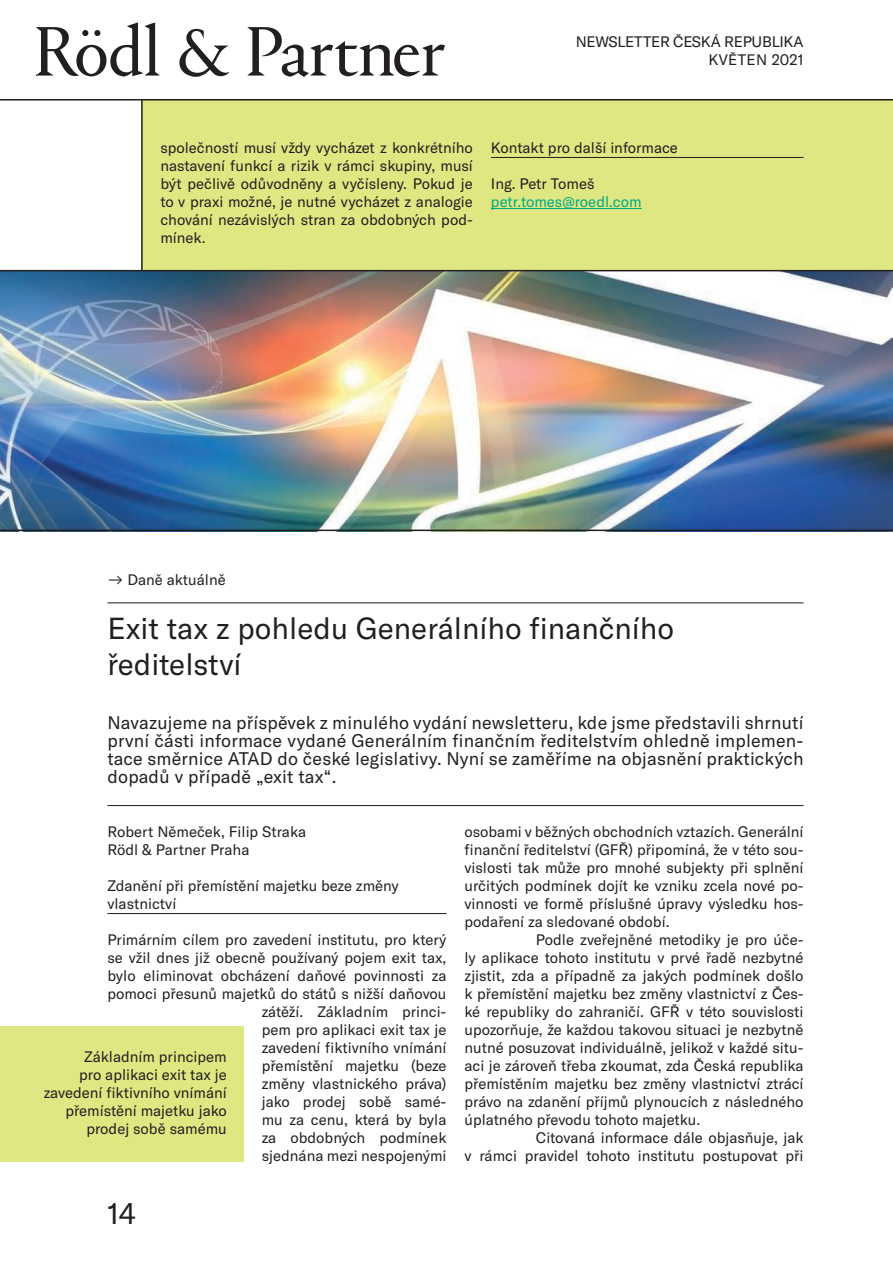
<style>
.page{position:relative;width:893px;height:1263px;background:#fff}
.page>*{position:absolute;margin:0;border:0;box-sizing:border-box;transform-origin:0 0}
.t1{font:30px/36px "GT America";color:#231f20}
.t2{font:18px/18px "GT America";letter-spacing:.01em;color:#231f20;text-align:justify}
.t3{font:15px/18px "GT America";color:#231f20;text-align:right}
.t4{font:15px "GT America";color:#00a985}
</style>
<div class="page">
<img style="left:0;top:271px;width:893px;height:259px">
<div style="left:142px;top:100px;width:751px;height:170px;background:#dfe782"></div>
<hr style="left:141px;top:99px;width:2px;height:171px;background:#231f20">
<hr style="left:0;top:270px;width:893px;height:1px;background:#231f20">
<hr style="left:0;top:530px;width:893px;height:1px;background:#231f20">
<hr style="left:491px;top:157px;width:313px;height:1px;background:#231f20">
<hr style="left:491px;top:208px;width:151px;height:1px;background:#00a985">
<hr style="left:0;top:99px;width:893px;height:1px;background:#231f20">
<hr style="left:107px;top:913px;width:339px;height:1px;background:#231f20">
<hr style="left:107px;top:603px;width:697px;height:1px;background:#231f20">
<hr style="left:107px;top:805px;width:697px;height:1px;background:#231f20">
<div style="left:0;top:1026px;width:244px;height:135px;background:#dfe782"></div>
<svg style="left:36px;top:23px;width:409px;height:54px"></svg>
<p class="t3" style="left:576px;top:32px;width:11px">NEWSLETTER</p>
<p class="t3" style="left:673px;top:32px;width:132px">česká republi ka květen 2021</p>
<p class="t3" style="left:160px;top:139px;width:314px;text-align:justify">společností musí vždy vycházet z konkrétního nastavení funkcí a rizik v rámci skupiny, musí být pečlivě odůvodněny a vyčísleny. Pokud je to v praxi možné, je nutné vycházet z analogie chování nezávislých stran za obdobných pod&shy;mínek.</p>
<p class="t3" style="left:491px;top:139px;width:189px">Kontakt pro další informace</p>
<p class="t3" style="left:491px;top:175px;width:105px">Ing. Petr Tomeš</p>
<p class="t4" style="left:491px;top:193px;width:152px">petr.tomes@roedl.com</p>
<p class="t3" style="left:107px;top:571px;width:120px">→ Daně aktuálně</p>
<h1 class="t1" style="left:107px;top:610px;width:568px">Exit tax z pohledu Generálního finančního ředitelství</h1>
<p class="t2" style="left:107px;top:714px;width:698px">Navazujeme na příspěvek z minulého vydání newsletteru, kde jsme představili shrnutí první části informace vydané Generálním finančním ředitelstvím ohledně implemen&shy;tace směrnice ATAD do české legislativy. Nyní se zaměříme na objasnění praktických dopadů v případě „exit tax“.</p>
<p class="t3" style="left:107px;top:823px;width:200px;text-align:left">Robert Němeček, Filip Straka<br>Rödl &amp; Partner Praha</p>
<p class="t3" style="left:107px;top:877px;width:293px;text-align:left">Zdanění při přemístění majetku beze změny vlastnictví</p>
<p class="t3" style="left:107px;top:931px;width:341px">Primárním cílem pro zavedení institutu, pro který se vžil dnes již obecně používaný pojem exit tax, bylo eliminovat obcházení daňové povinnosti za pomoci přesunů majetků do států s nižší daňovou zátěží. Základním princi-<br>pem pro aplikaci exit tax je<br>zavedení fiktivního vnímání<br>přemístění majetku (beze<br>změny vlastnického práva)<br>jako prodej sobě samé-<br>mu za cenu, která by byla<br>za obdobných podmínek<br>sjednána mezi nespojenými</p>
<p class="t3" style="left:44px;top:1048px;width:184px">Základním principem<br>pro aplikaci exit tax je zavedení fiktivního vnímání přemístění majetku jako prodej sobě samému</p>
<h1 class="t1" style="left:107px;top:1195px;width:30px">14</h1>
<p class="t3" style="left:464px;top:823px;width:341px;text-align:left">osobami v běžných obchodních vztazích. Generální finanční ředitelství (GFŘ) připomíná, že v této sou&shy;vislosti tak může pro mnohé subjekty při splnění určitých podmínek dojít ke vzniku zcela nové po&shy;vinnosti ve formě příslušné úpravy výsledku hos&shy;podaření za sledované období.<br>P</p>
<p class="t3" style="left:545px;top:931px;width:260px">odle zveřejněné metodiky je pro úče-</p>
<p class="t3" style="left:464px;top:949px;width:341px">ly aplikace tohoto institutu v prvé řadě nezbytné</p>
<p class="t3" style="left:464px;top:967px;width:341px">zjistit, zda a případně za jakých podmínek došlo</p>
<p class="t3" style="left:464px;top:985px;width:341px">k přemístění majetku bez změny vlastnictví z Čes-</p>
<p class="t3" style="left:464px;top:1003px;width:341px">ké republiky do zahraničí. GFŘ v této souvislosti</p>
<p class="t3" style="left:464px;top:1021px;width:341px">upozorňuje, že každou takovou situaci je nezbytně</p>
<p class="t3" style="left:464px;top:1039px;width:341px">nutné posuzovat individuálně, jelikož v každé situ-</p>
<p class="t3" style="left:464px;top:1057px;width:341px">aci je zároveň třeba zkoumat, zda Česká republika</p>
<p class="t3" style="left:464px;top:1075px;width:341px">přemístěním majetku bez změny vlastnictví ztrácí</p>
<p class="t3" style="left:464px;top:1093px;width:341px">právo na zdanění příjmů plynoucích z následného</p>
<p class="t3" style="left:464px;top:1111px;width:237px">úplatného převodu tohoto majetku.</p>
<p class="t3" style="left:536px;top:1129px;width:269px">Citovaná informace dále objasňuje, jak</p>
<p class="t3" style="left:464px;top:1147px;width:341px">v rámci pravidel tohoto institutu postupovat při</p>
</div>
